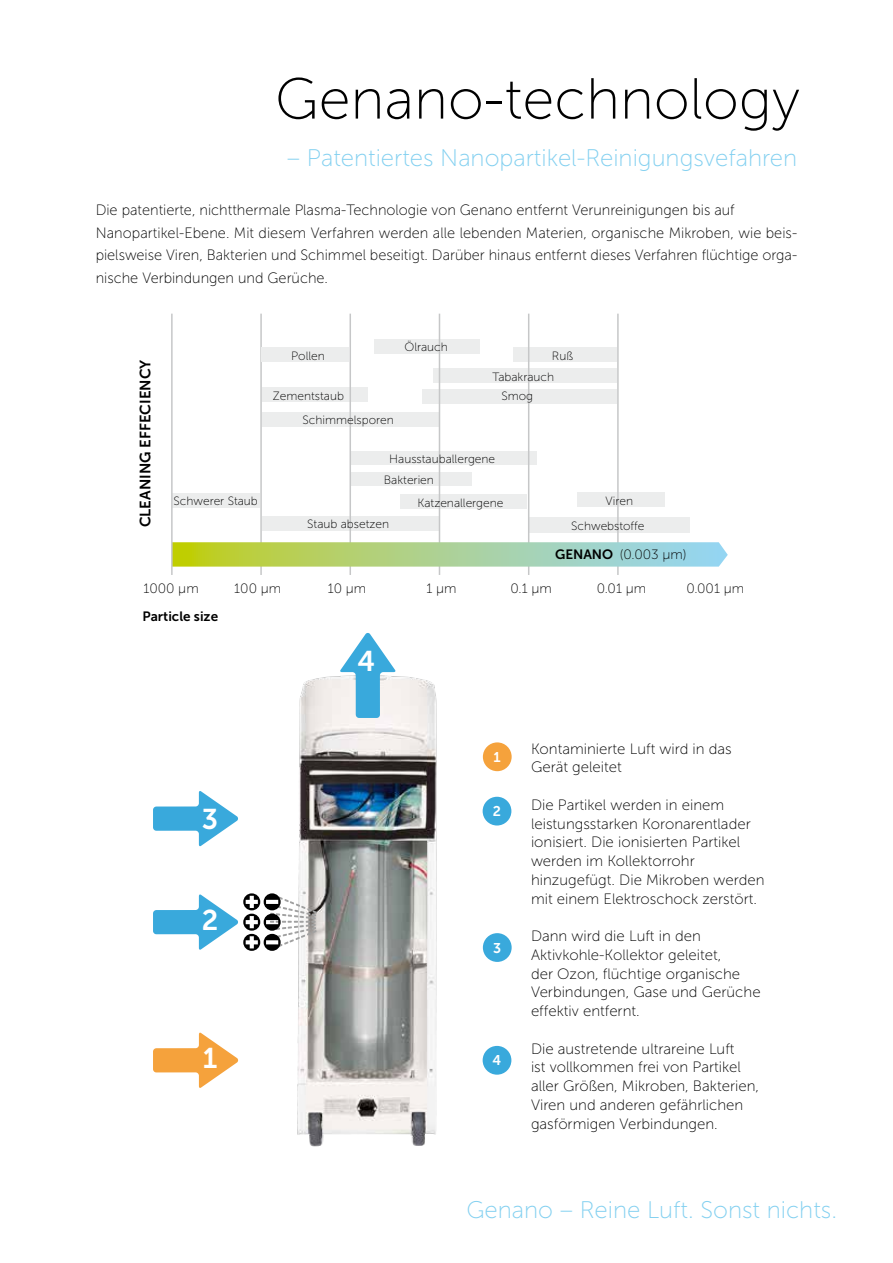
<style>
.page{position:relative;width:893px;height:1263px;background:#fff}
.page>*{position:absolute;margin:0;border:0;box-sizing:border-box;transform-origin:0 0}
.t1{font:57.75px "Museo Sans 100";color:#000}
.t2{font:28.5px "Museo Sans 700";color:#fff}
.t3{font:24px "Museo Sans 100";color:#83d0f0}
.t4{font:15px/18.8px "Museo Sans 100";color:#000}
.t5{font:15px "Museo Sans 700";color:#000}
.t6{font:14.1px "Museo Sans 700";color:#fff}
.t7{font:13.5px "Museo Sans 100";color:#000}
.t8{font:13.5px "Museo Sans 700";color:#000}
.t9{font:12px/21.1px "Museo Sans 100";color:#000}
.s1{font-family:"Museo Sans 700"}
</style>
<div class="page">
<img style="left:297px;top:676px;width:140px;height:471px">
<div style="left:483px;top:742px;width:29px;height:29px;background:#f5a23c;border-radius:50%"></div>
<div style="left:483px;top:797px;width:28px;height:28px;background:#39a9dc;border-radius:50%"></div>
<div style="left:483px;top:933px;width:29px;height:29px;background:#39a9dc;border-radius:50%"></div>
<div style="left:483px;top:1046px;width:28px;height:29px;background:#39a9dc;border-radius:50%"></div>
<svg style="left:153px;top:1032px;width:85px;height:56px"></svg>
<svg style="left:153px;top:893px;width:164px;height:58px"></svg>
<svg style="left:153px;top:791px;width:85px;height:56px"></svg>
<svg style="left:340px;top:633px;width:56px;height:85px"></svg>
<div style="left:262px;top:412px;width:176px;height:14px;background:#eceded"></div>
<div style="left:351px;top:451px;width:186px;height:14px;background:#eceded"></div>
<div style="left:351px;top:472px;width:120px;height:14px;background:#eceded"></div>
<div style="left:400px;top:495px;width:127px;height:14px;background:#eceded"></div>
<div style="left:577px;top:493px;width:88px;height:14px;background:#eceded"></div>
<div style="left:172px;top:493px;width:88px;height:14px;background:#eceded"></div>
<div style="left:262px;top:516px;width:176px;height:15px;background:#eceded"></div>
<div style="left:529px;top:517px;width:161px;height:16px;background:#eceded"></div>
<div style="left:422px;top:389px;width:194px;height:14px;background:#eceded"></div>
<div style="left:433px;top:369px;width:184px;height:14px;background:#eceded"></div>
<div style="left:513px;top:348px;width:104px;height:14px;background:#eceded"></div>
<div style="left:262px;top:388px;width:106px;height:14px;background:#eceded"></div>
<div style="left:374px;top:339px;width:105px;height:15px;background:#eceded"></div>
<hr style="left:439px;top:314px;width:1px;height:261px;background:#c6c7c8">
<hr style="left:350px;top:314px;width:1px;height:261px;background:#c6c7c8">
<hr style="left:260px;top:314px;width:2px;height:261px;background:#c6c7c8">
<hr style="left:528px;top:314px;width:1px;height:261px;background:#c6c7c8">
<hr style="left:617px;top:314px;width:2px;height:261px;background:#c6c7c8">
<svg style="left:173px;top:542px;width:555px;height:25px;background:#aed292"></svg>
<div style="left:261px;top:348px;width:88px;height:14px;background:#eceded"></div>
<hr style="left:171px;top:314px;width:2px;height:261px;background:#c6c7c8">
<h1 class="t1" style="left:275px;top:68px;width:527px">Genano-technology</h1>
<h3 class="t3" style="left:287px;top:145px;width:512px">– Patentiertes Nanopartikel-Reinigungsvefahren</h3>
<p class="t4" style="left:96px;top:199px;width:703px;line-height:22.5px">Die patentierte, nichtthermale Plasma-Technologie von Genano entfernt Verunreinigungen bis auf Nanopartikel-Ebene. Mit diesem Verfahren werden alle lebenden Materien, organische Mikroben, wie beis&shy;pielsweise Viren, Bakterien und Schimmel beseitigt. Darüber hinaus entfernt dieses Verfahren flüchtige orga&shy;nische Verbindungen und Gerüche.</p>
<p class="t5" style="left:137px;top:527px;width:169px;rotate:-90deg">CLEANING EFFECIENCY</p>
<p class="t9" style="left:291px;top:345px;width:35px">Pollen</p>
<p class="t9" style="left:273px;top:385px;width:73px">Zementstaub</p>
<p class="t9" style="left:404px;top:337px;width:45px">Ölrauch</p>
<p class="t9" style="left:552px;top:345px;width:23px">Ruß</p>
<p class="t9" style="left:493px;top:366px;width:63px">Tabakrauch</p>
<p class="t9" style="left:501px;top:385px;width:33px">Smog</p>
<p class="t9" style="left:303px;top:409px;width:93px">Schimmelsporen</p>
<p class="t9" style="left:384px;top:448px;width:113px;text-indent:5px">Hausstauballergene<br>Bakterien</p>
<p class="t9" style="left:174px;top:490px;width:86px">Schwerer Staub</p>
<p class="t9" style="left:418px;top:492px;width:87px">Katzenallergene</p>
<p class="t9" style="left:606px;top:490px;width:29px">Viren</p>
<p class="t9" style="left:307px;top:514px;width:83px">Staub absetzen</p>
<p class="t9" style="left:571px;top:515px;width:75px">Schwebstoffe</p>
<p class="t7" style="left:555px;top:547px;width:133px"><span class="s1">GENANO</span> (0.003 µm)</p>
<p class="t7" style="left:143px;top:581px;width:57px">1000 µm</p>
<p class="t7" style="left:234px;top:581px;width:48px">100 µm</p>
<p class="t7" style="left:328px;top:581px;width:40px">10 µm</p>
<p class="t8" style="left:142px;top:608px;width:77px">Particle size</p>
<h2 class="t2" style="left:357px;top:646px;width:19px">4</h2>
<p class="t7" style="left:426px;top:581px;width:32px">1 µm</p>
<p class="t7" style="left:511px;top:581px;width:43px">0.1 µm</p>
<p class="t7" style="left:597px;top:581px;width:51px">0.01 µm</p>
<p class="t7" style="left:686px;top:581px;width:59px">0.001 µm</p>
<h2 class="t2" style="left:202px;top:804px;width:18px">3</h2>
<h2 class="t2" style="left:202px;top:904px;width:18px">2</h2>
<p class="t6" style="left:494px;top:749px;width:9px">1</p>
<p class="t6" style="left:493px;top:803px;width:10px">2</p>
<p class="t6" style="left:493px;top:940px;width:10px">3</p>
<h2 class="t2" style="left:203px;top:1042px;width:16px">1</h2>
<p class="t6" style="left:492px;top:1052px;width:10px">4</p>
<p class="t4" style="left:531px;top:739px;width:202px">Kontaminierte Luft wird in das<br>Gerät geleitet</p>
<p class="t4" style="left:531px;top:795px;width:235px">Die Partikel werden in einem leistungsstarken Koronarentlader ionisiert. Die ionisierten Partikel werden im Kollektorrohr hinzugefügt. Die Mikroben werden mit einem Elektroschock zerstört.</p>
<p class="t4" style="left:531px;top:927px;width:231px">Dann wird die Luft in den<br>Aktivkohle-Kollektor geleitet,<br>der Ozon, flüchtige organische<br>Verbindungen, Gase und Gerüche effektiv entfernt.</p>
<p class="t4" style="left:531px;top:1039px;width:230px">Die austretende ultrareine Luft<br>ist vollkommen frei von Partikel aller Größen, Mikroben, Bakterien,<br>Viren und anderen gefährlichen gasförmigen Verbindungen.</p>
<h3 class="t3" style="left:466px;top:1197px;width:372px">Genano – Reine Luft. Sonst nichts.</h3>
</div>
